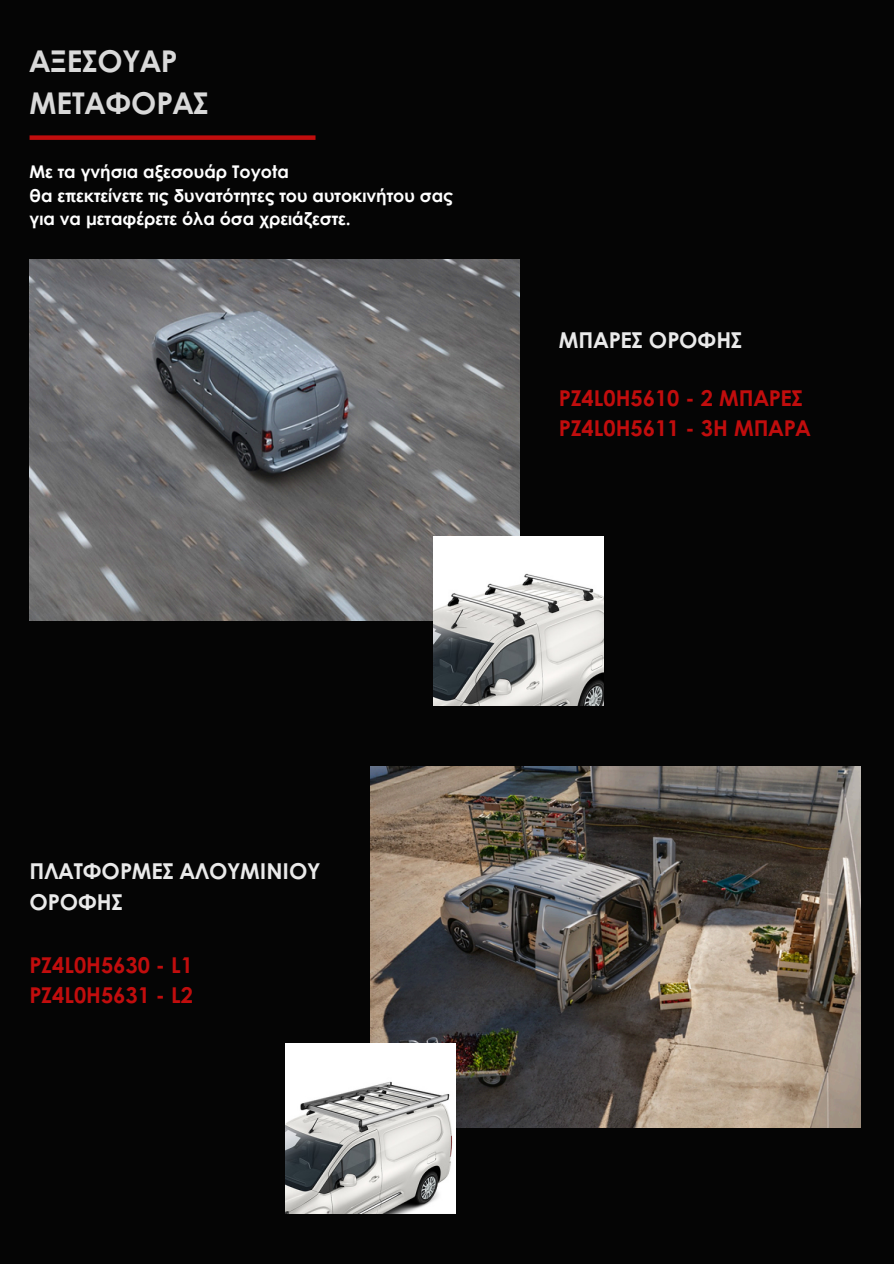
<style>
.page{position:relative;width:894px;height:1264px;background:#fff}
.page>*{position:absolute;margin:0;border:0;box-sizing:border-box;transform-origin:0 0}
.t1{font:700 30px/41.7px "Century Gothic";color:#d9d9d9}
.t2{font:700 21.9px/30.3px "Century Gothic";color:#eaeaea}
.t3{font:700 21.75px/30.3px "Century Gothic";color:#c10d0d}
.t4{font:700 17.55px "Century Gothic";color:#fff}
</style>
<div class="page">
<div style="left:0;top:0;width:893px;height:1263px;background:#050505"></div>
<div style="left:30px;top:135px;width:285px;height:5px;background:#c10d0d"></div>
<img style="left:30px;top:260px;width:489px;height:361px">
<img style="left:433px;top:536px;width:170px;height:170px">
<img style="left:371px;top:766px;width:489px;height:361px">
<img style="left:286px;top:1043px;width:169px;height:169px">
<p class="t1" style="left:30px;top:39px;width:180px">ΑΞΕΣΟΥΑΡ<br>ΜΕΤΑΦΟΡΑΣ</p>
<h2 class="t4" style="left:30px;top:158px;width:261px">Με τα γνήσια αξεσουάρ Toyota</h2>
<h2 class="t4" style="left:30px;top:182px;width:425px">θα επεκτείνετε τις δυνατότητες του αυτοκινήτου σας</h2>
<p class="t4" style="left:30px;top:206px;width:322px">για να μεταφέρετε όλα όσα χρειάζεστε.</p>
<h2 class="t2" style="left:558px;top:323px;width:185px">ΜΠΑΡΕΣ ΟΡΟΦΗΣ</h2>
<p class="t3" style="left:558px;top:382px;width:253px">PZ4L0H5610 - 2 ΜΠΑΡΕΣ<br>PZ4L0H5611 - 3Η ΜΠΑΡΑ</p>
<p class="t2" style="left:30px;top:855px;width:292px">ΠΛΑΤΦΟΡΜΕΣ ΑΛΟΥΜΙΝΙΟΥ<br>ΟΡΟΦΗΣ</p>
<h2 class="t3" style="left:30px;top:948px;width:165px">PZ4L0H5630 - L1<br>PZ4L0H5631 - L2</h2>
</div>
